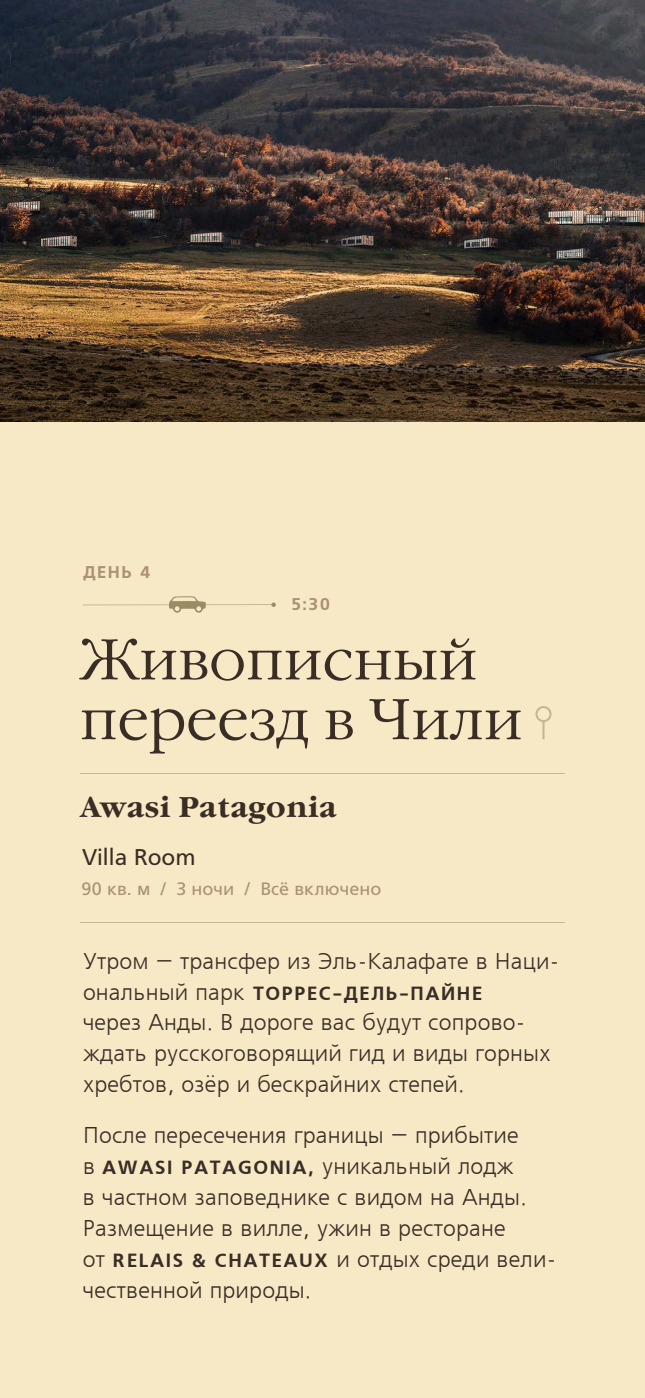
<style>
.page{position:relative;width:645px;height:1398px;background:#f7e9c6}
.page>*{position:absolute;margin:0;border:0;box-sizing:border-box;transform-origin:0 0}
.t1{font:57.5px/59.8px "Garamond C";letter-spacing:.005em;color:#392d26}
.t2{font:700 28.5px "Garamond C";letter-spacing:.01em;color:#392d26}
.t3{font:22.75px/30.9px "Free Set CTT";letter-spacing:.005em;color:#392d26}
.t4{font:22.75px "Free Set";letter-spacing:.005em;color:#392d26}
.t5{font:19px "AXP Free Set C Bold";letter-spacing:.08em;color:#392d26}
.t6{font:18px "Free Set C";color:#aa9177}
.t7{font:17px "Free Set Demi C";letter-spacing:.09em;color:#aa9177}
.s1{font-family:"Free Set CTT";font-size:22.75px}
.s2{font-family:"AXP Free Set C Bold";font-size:19px}
</style>
<div class="page">
<img style="left:0;top:0;width:645px;height:422px">
<svg style="left:83px;top:596px;width:193px;height:17px"></svg>
<svg style="left:535px;top:706px;width:17px;height:34px"></svg>
<hr style="left:80px;top:773px;width:485px;height:1px;background:#c7b38f">
<hr style="left:80px;top:922px;width:485px;height:1px;background:#c7b38f">
<p class="t7" style="left:83px;top:563px;width:69px">ДЕНЬ 4</p>
<p class="t7" style="left:291px;top:594px;width:41px">5:30</p>
<h1 class="t1" style="left:80px;top:632px;width:444px">Живописный переезд в Чили</h1>
<p class="t2" style="left:80px;top:791px;width:258px">Awasi Patagonia</p>
<p class="t4" style="left:82px;top:842px;width:115px">Villa Room</p>
<p class="t6" style="left:82px;top:879px;width:301px">90 кв. м / 3 ночи / Всё включено</p>
<p class="t3" style="left:83px;top:946px;width:478px">Утром – трансфер из Эль-Калафате в Наци-</p>
<p class="t5" style="left:83px;top:982px;width:401px"><span class="s1">ональный парк</span> ТОРРЕС-ДЕЛЬ-ПАЙНЕ</p>
<p class="t3" style="left:83px;top:1008px;width:469px">через Анды. В дороге вас будут сопрово&shy;ждать русскоговорящий гид и виды горных хребтов, озёр и бескрайних степей.</p>
<p class="t3" style="left:83px;top:1121px;width:475px">После пересечения границы – прибытие<br>в <span class="s2">AWASI PATAGONIA,</span> уникальный лодж<br>в частном заповеднике с видом на Анды.<br>Размещение в вилле, ужин в ресторане<br>от <span class="s2">RELAIS &amp; CHATEAUX</span> и отдых среди вели&shy;чественной природы.</p>
</div>
